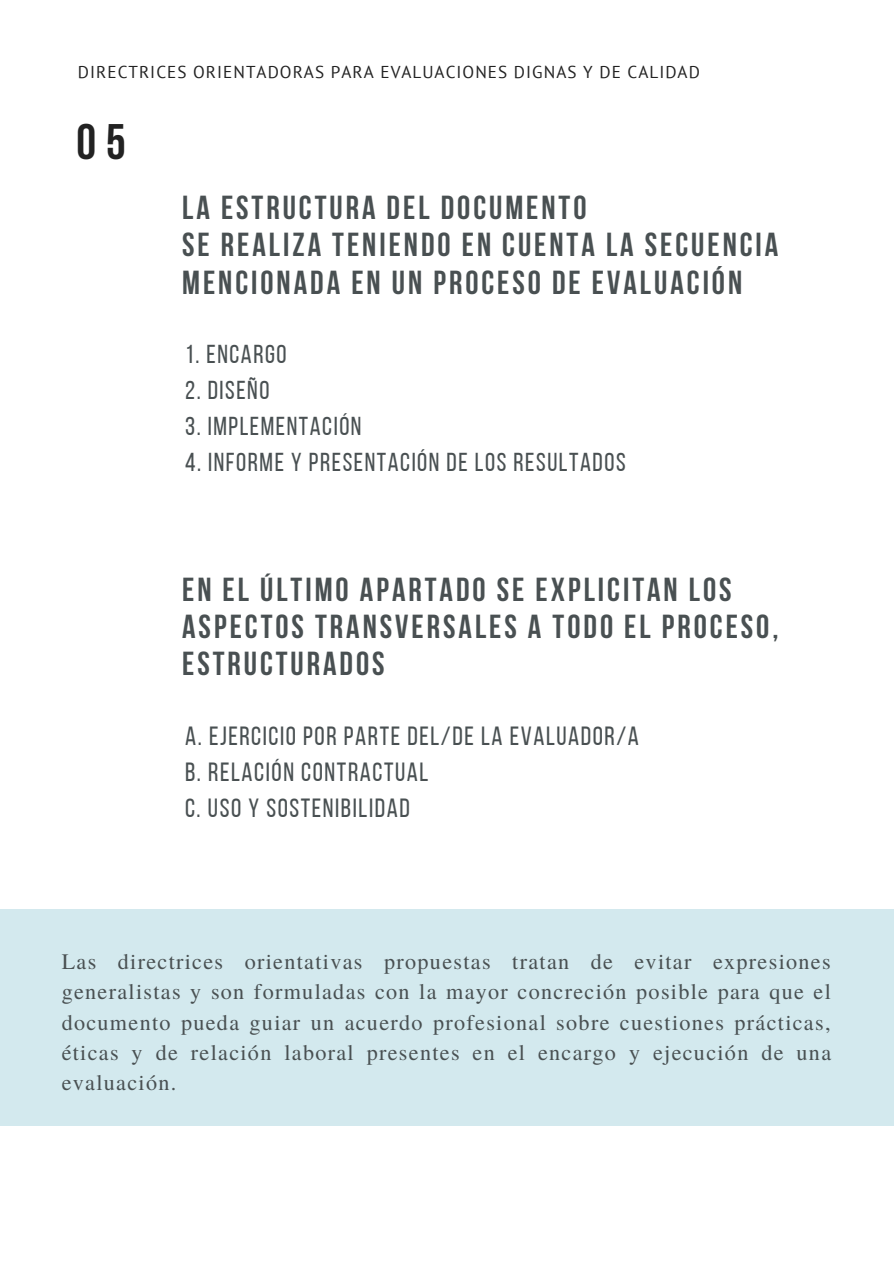
<style>
.page{position:relative;width:894px;height:1264px;background:#fff}
.page>*{position:absolute;margin:0;border:0;box-sizing:border-box;transform-origin:0 0}
.t1{font:700 49.65px "Bebas Neue";color:#222}
.t2{font:700 33.15px/37.2px "Bebas Neue";letter-spacing:.09em;color:#495052}
.t3{font:26.25px "Bebas Neue";letter-spacing:.06em;color:#495052}
.t4{font:25.8px "Bebas Neue";letter-spacing:.06em;color:#495052}
.t5{font:22.05px/30.5px "Te X Gyre Termes";letter-spacing:.06em;color:#495052;text-align:justify}
.t6{font:17.1px "PT Sans";letter-spacing:.06em;color:#222}
</style>
<div class="page">
<div style="left:0;top:909px;width:893px;height:216px;background:#d3e9ee"></div>
<p class="t6" style="left:78px;top:60px;width:623px">DIRECTRICES ORIENTADORAS PARA EVALUACIONES DIGNAS Y DE CALIDAD</p>
<p class="t1" style="left:77px;top:122px;width:51px">05</p>
<p class="t2" style="left:182px;top:192px;width:406px">LA ESTRUCTURA DEL DOCUMENTO</p>
<p class="t2" style="left:182px;top:229px;width:597px">SE REALIZA TENIENDO EN CUENTA LA SECUENCIA<br>MENCIONADA EN UN PROCESO DE EVALUACIÓN</p>
<p class="t4" style="left:185px;top:343px;width:103px">1. ENCARGO</p>
<p class="t4" style="left:185px;top:379px;width:86px">2. DISEÑO</p>
<p class="t4" style="left:185px;top:415px;width:178px">3. IMPLEMENTACIÓN</p>
<p class="t4" style="left:185px;top:451px;width:442px">4. INFORME Y PRESENTACIÓN DE LOS RESULTADOS</p>
<p class="t2" style="left:182px;top:574px;width:597px">EN EL ÚLTIMO APARTADO SE EXPLICITAN LOS<br>ASPECTOS TRANSVERSALES A TODO EL PROCESO,<br>ESTRUCTURADOS</p>
<p class="t3" style="left:185px;top:724px;width:455px">A. EJERCICIO POR PARTE DEL/DE LA EVALUADOR/A</p>
<p class="t3" style="left:185px;top:761px;width:245px">B. RELACIÓN CONTRACTUAL</p>
<p class="t3" style="left:185px;top:797px;width:226px">C. USO Y SOSTENIBILIDAD</p>
<p class="t5" style="left:62px;top:944px;width:770px">Las directrices orientativas propuestas tratan de evitar expresiones generalistas y son formuladas con la mayor concreción posible para que el documento pueda guiar un acuerdo profesional sobre cuestiones prácticas, éticas y de relación laboral presentes en el encargo y ejecución de una evaluación.</p>
</div>
